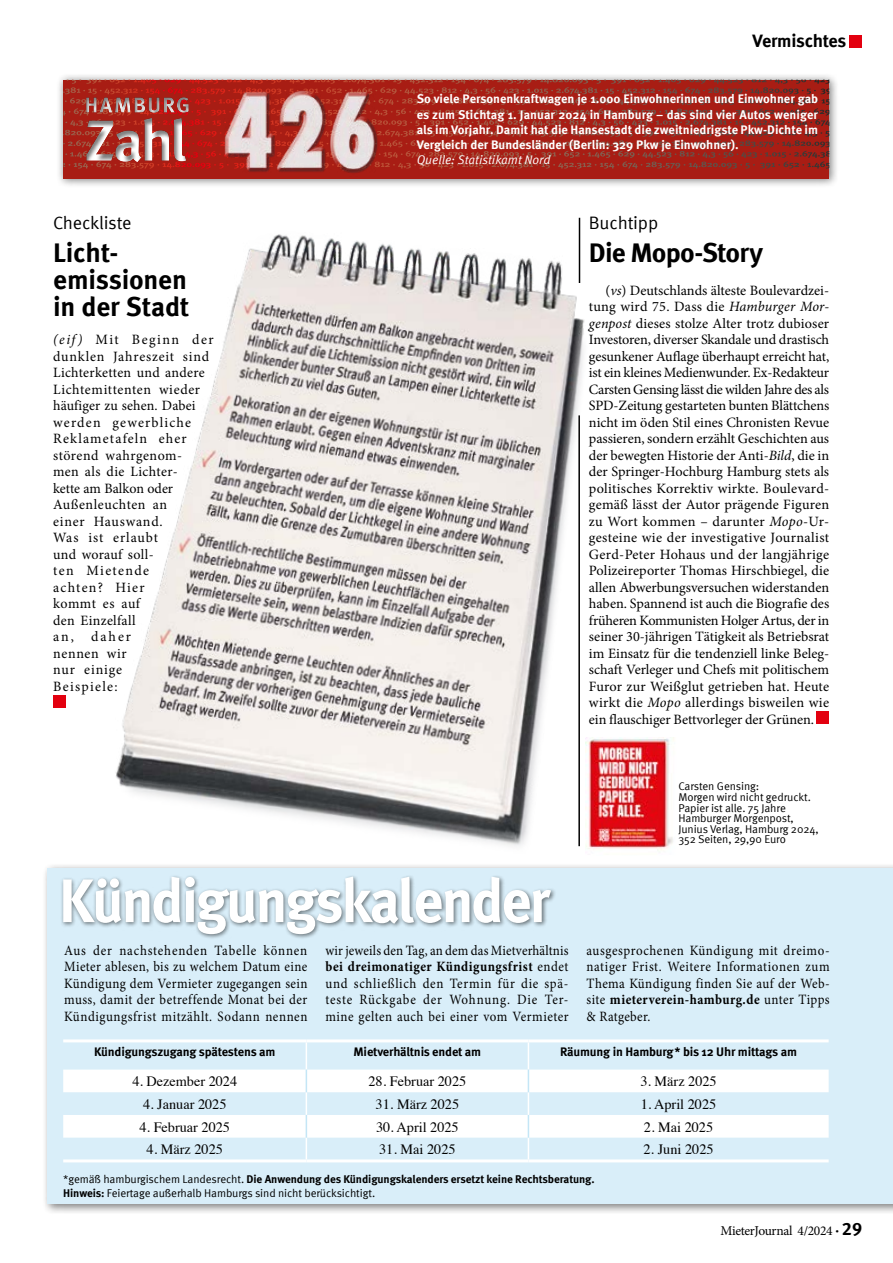
<style>
.page{position:relative;width:893px;height:1263px;background:#fff}
.page>*{position:absolute;margin:0;border:0;box-sizing:border-box;transform-origin:0 0}
.Headline{font:700 27px/27px "Meta Pro";letter-spacing:-.01em;color:#000}
.Headline-2{font:700 27px "Meta Pro";letter-spacing:-.03em;color:#000}
.Dachzeile_Buchtipp{font:18px "Meta Pro";letter-spacing:-.01em;color:#000}
.t1{font:700 18px "Meta Pro";letter-spacing:-.015em;color:#000}
.Fliesstext_Buchtipp_Kurz{font:14.25px/16.5px "Minion Pro";letter-spacing:.035em;color:#000}
.Fliesstext_Buchtipp_Kurz-2{font:14.25px/16.5px "Minion Pro";letter-spacing:.035em;color:#000;text-align:justify;scale:.91 1}
.t2{font:14.25px "Times";color:#000}
.t3{font:13.5px "Minion Pro";letter-spacing:-.03em;color:#000}
.t4{font:700 12.45px/15px "Meta Pro";color:#fff;text-align:justify}
.t5{font:700 12.45px "Meta Pro";letter-spacing:-.015em;color:#000}
.t6{font:italic 12.45px "Meta Pro";color:#fff}
.Absatzformat_1{font:11.25px/10.5px "Meta Pro";letter-spacing:-.01em;color:#000}
.s1{font-style:italic}
.s2{font-weight:700}
.s3{font-family:"Meta Pro";font-weight:700}
.s4{font-family:"Meta Pro";font-weight:700;font-size:18px}
</style>
<div class="page">
<div style="left:42px;top:863px;width:851px;height:351px;background:#000;opacity:.5"></div>
<div style="left:47px;top:868px;width:846px;height:335px;background:#d9eef9"></div>
<div style="left:60px;top:874px;width:497px;height:66px;background:#000;opacity:.5"></div>
<svg style="left:63px;top:876px;width:488px;height:58px"></svg>
<svg style="left:63px;top:1069px;width:766px;height:69px;fill:#fff"></svg>
<hr style="left:63px;top:1159px;width:243px;height:3px;background:#fff">
<hr style="left:306px;top:1159px;width:222px;height:3px;background:#fff">
<hr style="left:528px;top:1159px;width:301px;height:3px;background:#fff">
<hr style="left:63px;top:1039px;width:243px;height:3px;background:#fff">
<hr style="left:306px;top:1039px;width:222px;height:3px;background:#fff">
<hr style="left:528px;top:1039px;width:301px;height:3px;background:#fff">
<svg style="left:306px;top:1042px;width:1px;height:117px"></svg>
<svg style="left:528px;top:1042px;width:1px;height:117px"></svg>
<img style="left:81px;top:220px;width:545px;height:660px">
<div style="left:56px;top:73px;width:783px;height:115px;background:#000;opacity:.5"></div>
<div style="left:63px;top:80px;width:766px;height:98px;background:#a81d14"></div>
<svg style="left:76px;top:80px;width:753px;height:87px"></svg>
<div style="left:74px;top:86px;width:127px;height:28px;background:#000;opacity:.5"></div>
<img style="left:117px;top:75px;width:268px;height:113px">
<img style="left:585px;top:738px;width:89px;height:117px">
<div style="left:53px;top:695px;width:13px;height:12px;background:#e3000f"></div>
<div style="left:817px;top:711px;width:12px;height:13px;background:#e3000f"></div>
<hr style="left:579px;top:218px;width:1px;height:65px;background:#000">
<div style="left:850px;top:35px;width:12px;height:12px;background:#e3000f"></div>
<p class="t1" style="left:753px;top:27px;width:95px">Vermischtes</p>
<p class="Dachzeile_Buchtipp" style="left:53px;top:209px;width:80px">Checkliste</p>
<p class="Headline" style="left:53px;top:237px;width:138px">Licht&shy;emissionen in der Stadt</p>
<p class="Fliesstext_Buchtipp_Kurz" style="left:53px;top:332px;width:162px"><span class="s1">(eif)</span> Mit Beginn der dunklen Jahreszeit sind<br>Lichterketten und andere<br>Lichtemittenten wieder häufiger zu sehen. Dabei werden gewerbliche<br>Reklametafeln eher störend wahrgenom-<br>men als die Lichter-<br>kette am Balkon oder<br>Außenleuchten an<br>einer Hauswand.<br>Was ist erlaubt<br>und worauf soll-<br>ten Mietende<br>achten? Hier<br>kommt es auf<br>den Einzelfall<br>an, daher<br>nennen wir<br>nur einige<br>Beispiele:</p>
<p class="t4" style="left:417px;top:91px;width:403px">So viele Personenkraftwagen je 1.000 Einwohnerinnen und Einwohner gab es zum Stichtag 1. Januar 2024 in Hamburg – das sind vier Autos weniger als im Vorjahr. Damit hat die Hansestadt die zweitniedrigste Pkw-Dichte im Vergleich der Bundesländer (Berlin: 329 Pkw je Einwohner).</p>
<p class="t6" style="left:417px;top:150px;width:135px">Quelle: Statistikamt Nord</p>
<p class="Dachzeile_Buchtipp" style="left:589px;top:209px;width:71px">Buchtipp</p>
<p class="Headline-2" style="left:589px;top:231px;width:176px">Die Mopo-Story</p>
<p class="Fliesstext_Buchtipp_Kurz" style="left:589px;top:282px;width:242px;text-align:justify;text-indent:17px">(<span class="s1">vs</span>) Deutschlands älteste Boulevardzei&shy;tung wird 75. Dass die <span class="s1">Hamburger Mor&shy;genpost</span> dieses stolze Alter trotz dubioser Investoren, diverser Skandale und drastisch gesunkener Auflage überhaupt erreicht hat, ist ein kleines Medienwunder. Ex-Redakteur Carsten Gensing lässt die wilden Jahre des als SPD-Zeitung gestarteten bunten Blättchens nicht im öden Stil eines Chronisten Revue passieren, sondern erzählt Geschichten aus der bewegten Historie der Anti-<span class="s1">Bild</span>, die in der Springer-Hochburg Hamburg stets als politisches Korrektiv wirkte. Boulevard&shy;gemäß lässt der Autor prägende Figuren zu Wort kommen – darunter <span class="s1">Mopo</span>-Ur&shy;gesteine wie der investigative Journalist Gerd-Peter Hohaus und der langjährige Polizeireporter Thomas Hirschbiegel, die allen Abwerbungsversuchen widerstanden haben. Spannend ist auch die Biografie des früheren Kommunisten Holger Artus, der in seiner 30-jährigen Tätigkeit als Betriebsrat im Einsatz für die tendenziell linke Beleg&shy;schaft Verleger und Chefs mit politischem Furor zur Weißglut getrieben hat. Heute wirkt die <span class="s1">Mopo</span> allerdings bisweilen wie ein flauschiger Bettvorleger der Grünen.</p>
<p class="Absatzformat_1" style="left:678px;top:781px;width:142px">Carsten Gensing:<br>Morgen wird nicht gedruckt.<br>Papier ist alle. 75 Jahre<br>Hamburger Morgenpost,<br>Junius Verlag, Hamburg 2024,<br>352 Seiten, 29,90 Euro</p>
<p class="Fliesstext_Buchtipp_Kurz-2" style="left:64px;top:942px;width:269px">Aus der nachstehenden Tabelle können Mieter ablesen, bis zu welchem Datum eine Kündigung dem Vermieter zugegangen sein muss, damit der betreffende Monat bei der Kündigungsfrist mitzählt. Sodann nennen</p>
<p class="Fliesstext_Buchtipp_Kurz-2" style="left:325px;top:942px;width:269px">wir jeweils den Tag, an dem das Mietverhältnis <span class="s2">bei dreimonatiger Kündigungsfrist</span> endet und schließlich den Termin für die spä&shy;teste Rückgabe der Wohnung. Die Ter&shy;mine gelten auch bei einer vom Vermieter</p>
<p class="Fliesstext_Buchtipp_Kurz-2" style="left:587px;top:942px;width:269px">ausgesprochenen Kündigung mit dreimo&shy;natiger Frist. Weitere Informationen zum Thema Kündigung finden Sie auf der Web&shy;site <span class="s2">mieterverein-hamburg.de</span> unter Tipps &amp; Ratgeber.</p>
<p class="t5" style="left:94px;top:1042px;width:183px">Kündigungszugang spätestens am</p>
<p class="t5" style="left:354px;top:1042px;width:129px">Mietverhältnis endet am</p>
<p class="t5" style="left:560px;top:1042px;width:238px">Räumung in Hamburg* bis 12 Uhr mittags am</p>
<p class="t2" style="left:132px;top:1068px;width:106px">4. Dezember 2024</p>
<p class="t2" style="left:368px;top:1068px;width:99px">28. Februar 2025</p>
<p class="t2" style="left:640px;top:1068px;width:78px">3. März 2025</p>
<p class="t2" style="left:143px;top:1091px;width:85px">4. Januar 2025</p>
<p class="t2" style="left:376px;top:1091px;width:85px">31. März 2025</p>
<p class="t2" style="left:641px;top:1091px;width:77px">1. April 2025</p>
<p class="t2" style="left:139px;top:1113px;width:92px">4. Februar 2025</p>
<p class="t2" style="left:376px;top:1113px;width:84px">30. April 2025</p>
<p class="t2" style="left:644px;top:1113px;width:71px">2. Mai 2025</p>
<p class="t2" style="left:147px;top:1136px;width:78px">4. März 2025</p>
<p class="t2" style="left:379px;top:1136px;width:78px">31. Mai 2025</p>
<p class="t2" style="left:643px;top:1136px;width:72px">2. Juni 2025</p>
<p class="Absatzformat_1" style="left:63px;top:1172px;width:533px;line-height:13.5px">*gemäß hamburgischem Landesrecht. <span class="s2">Die Anwendung des Kündigungskalenders ersetzt keine Rechtsberatung.<br>Hinweis:</span> Feiertage außerhalb Hamburgs sind nicht berücksichtigt.</p>
<p class="t3" style="left:720px;top:1222px;width:143px">MieterJournal 4/2024 <span class="s3">·</span> <span class="s4">29</span></p>
</div>
